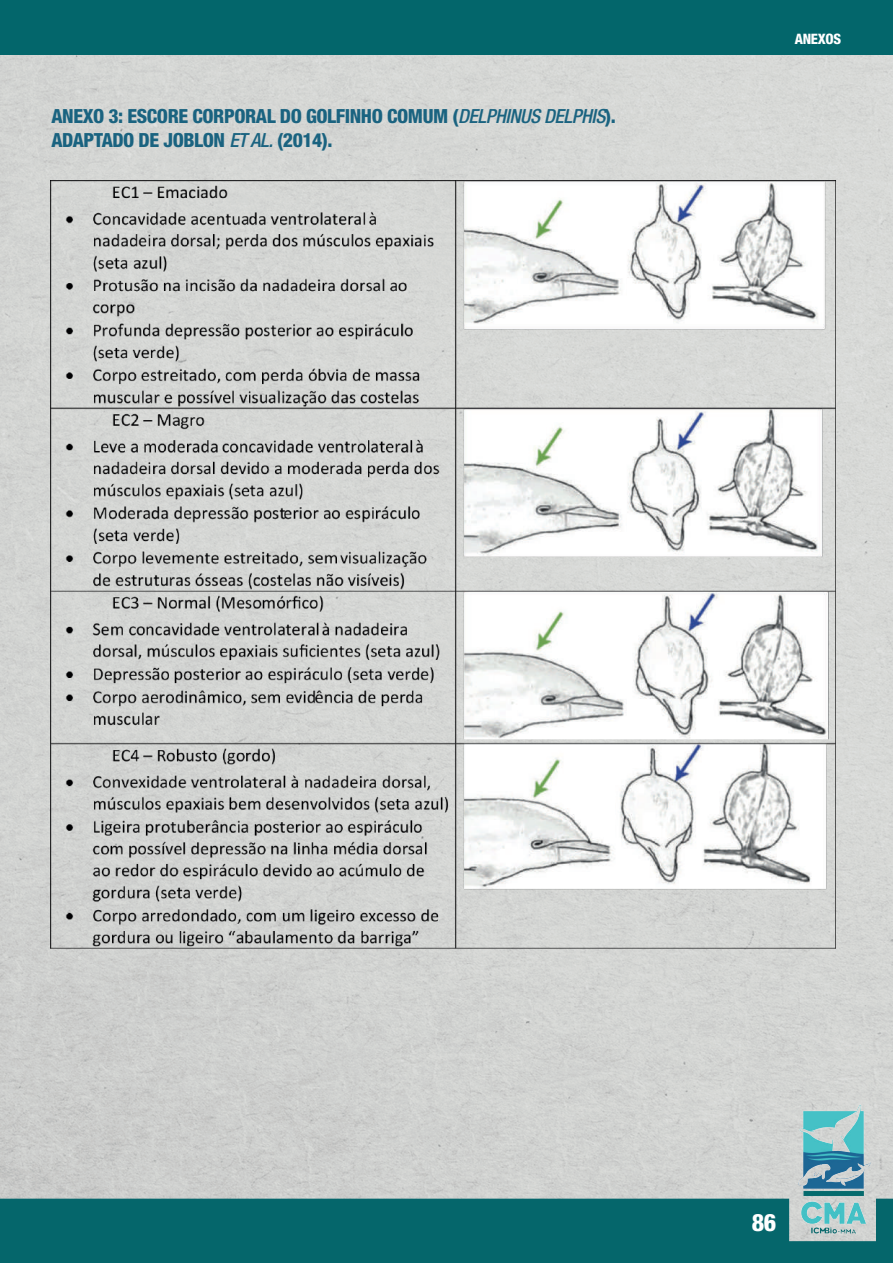
<style>
.page{position:relative;width:893px;height:1263px;background:#fff}
.page>*{position:absolute;margin:0;border:0;box-sizing:border-box;transform-origin:0 0}
.t1{font:800 condensed 24px "Helvetica Neue";color:#fff}
.t2{font:800 condensed 19.5px/23.4px "Helvetica Neue";letter-spacing:-.02em;color:#1a6380}
.t3{font:800 condensed 14.4px "Helvetica Neue";letter-spacing:-.02em;color:#fff}
.s1{font-family:"Helvetica Neue LT Com";font-weight:500;font-style:italic}
</style>
<div class="page">
<img style="left:0;top:55px;width:893px;height:1144px">
<div style="left:0;top:0;width:893px;height:55px;background:#03666b"></div>
<div style="left:0;top:1199px;width:893px;height:64px;background:#05666b"></div>
<img style="left:782px;top:1091px;width:102px;height:149px">
<img style="left:50px;top:180px;width:785px;height:769px">
<p class="t2" style="left:51px;top:104px;width:566px">ANEXO 3: ESCORE CORPORAL DO GOLFINHO COMUM (<span class="s1">DELPHINUS DELPHIS</span>).<br>ADAPTADO DE JOBLON <span class="s1">ET AL.</span> (2014).</p>
<p class="t3" style="left:795px;top:30px;width:48px">ANEXOS</p>
<p class="t1" style="left:752px;top:1207px;width:26px">86</p>
</div>
